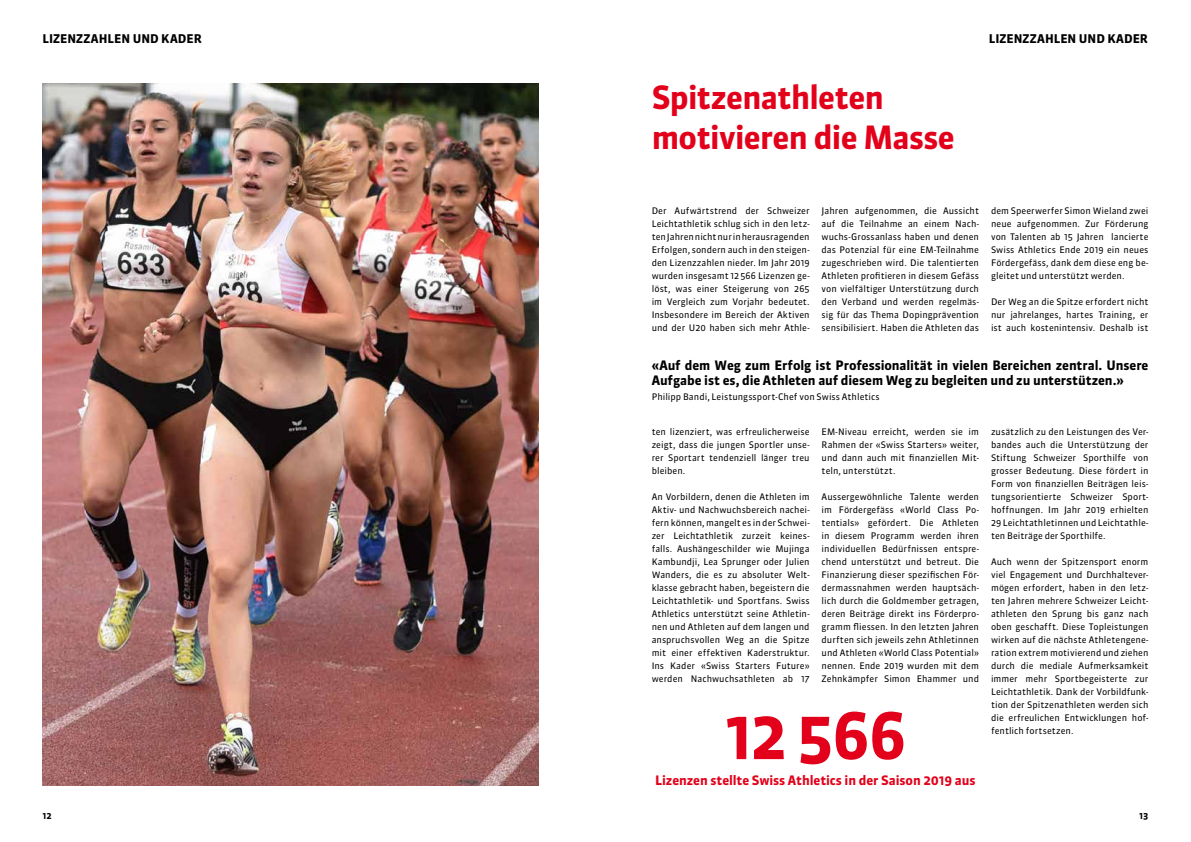
<style>
.page{position:relative;width:1191px;height:842px;background:#fff}
.page>*{position:absolute;margin:0;border:0;box-sizing:border-box;transform-origin:0 0}
.t1{font:700 64px "Sanuk OT";letter-spacing:-.03em;color:#e2001a}
.t2{font:700 32px/40px "Sanuk OT";letter-spacing:-.02em;color:#e2001a}
.t3{font:700 13px/15px "Sanuk OT";letter-spacing:-.005em;color:#000}
.t4{font:700 13px "Sanuk OT";letter-spacing:-.005em;color:#e2001a}
.t5{font:700 12px "Sanuk OT";color:#000}
.t6{font:9px/13px "Sanuk OT";letter-spacing:.005em;color:#000;text-align:justify}
.t7{font:700 9px "Sanuk OT";color:#000}
</style>
<div class="page">
<img style="left:42px;top:84px;width:497px;height:701px">
<h3 class="t5" style="left:43px;top:31px;width:161px">LIZENZZAHLEN UND KADER</h3>
<h3 class="t5" style="left:988px;top:31px;width:161px">LIZENZZAHLEN UND KADER</h3>
<h2 class="t2" style="left:651px;top:77px;width:304px">Spitzenathleten motivieren die Masse</h2>
<p class="t6" style="left:651px;top:204px;width:159px">Der Aufwärtstrend der Schweizer Leichtathletik schlug sich in den letz&shy;ten Jahren nicht nur in herausragenden Erfolgen, sondern auch in den steigen&shy;den Lizenzzahlen nieder. Im Jahr 2019 wurden insgesamt 12566 Lizenzen ge&shy;löst, was einer Steigerung von 265 im Vergleich zum Vorjahr bedeutet.<br>Insbesondere im Bereich der Aktiven und der U20 haben sich mehr Athle-</p>
<p class="t6" style="left:821px;top:204px;width:159px">Jahren aufgenommen, die Aussicht auf die Teilnahme an einem Nach&shy;wuchs-Grossanlass haben und denen das Potenzial für eine EM-Teilnahme zugeschrieben wird. Die talentierten Athleten profitieren in diesem Gefäss von vielfältiger Unterstützung durch den Verband und werden regelmäs&shy;sig für das Thema Dopingprävention sensibilisiert. Haben die Athleten das</p>
<p class="t6" style="left:991px;top:204px;width:159px">dem Speerwerfer Simon Wieland zwei neue aufgenommen. Zur Förderung von Talenten ab 15 Jahren lancierte Swiss Athletics Ende 2019 ein neues Fördergefäss, dank dem diese eng be&shy;gleitet und unterstützt werden.</p>
<p class="t6" style="left:991px;top:295px;width:159px">Der Weg an die Spitze erfordert nicht nur jahrelanges, hartes Training, er ist auch kostenintensiv. Deshalb ist</p>
<h3 class="t3" style="left:651px;top:357px;width:498px">«Auf dem Weg zum Erfolg ist Professionalität in vielen Bereichen zentral. Unsere<br>Aufgabe ist es, die Athleten auf diesem Weg zu begleiten und zu unterstützen.»</h3>
<p class="t6" style="left:651px;top:390px;width:230px">Philipp Bandi, Leistungssport-Chef von Swiss Athletics</p>
<p class="t6" style="left:651px;top:425px;width:159px">ten lizenziert, was erfreulicherweise zeigt, dass die jungen Sportler unse&shy;rer Sportart tendenziell länger treu bleiben.</p>
<p class="t6" style="left:651px;top:490px;width:159px">An Vorbildern, denen die Athleten im Aktiv- und Nachwuchsbereich nachei&shy;fern können, mangelt es in der Schwei&shy;zer Leichtathletik zurzeit keines&shy;falls. Aushängeschilder wie Mujinga Kambundji, Lea Sprunger oder Julien Wanders, die es zu absoluter Welt&shy;klasse gebracht haben, begeistern die Leichtathletik- und Sportfans. Swiss Athletics unterstützt seine Athletin&shy;nen und Athleten auf dem langen und anspruchsvollen Weg an die Spitze mit einer effektiven Kaderstruktur.<br>Ins Kader «Swiss Starters Future» werden Nachwuchsathleten ab 17</p>
<p class="t6" style="left:821px;top:425px;width:159px">EM-Niveau erreicht, werden sie im Rahmen der «Swiss Starters» weiter, und dann auch mit finanziellen Mit&shy;teln, unterstützt.</p>
<p class="t6" style="left:821px;top:490px;width:159px">Aussergewöhnliche Talente werden im Fördergefäss «World Class Po&shy;tentials» gefördert. Die Athleten in diesem Programm werden ihren individuellen Bedürfnissen entspre&shy;chend unterstützt und betreut. Die Finanzierung dieser spezifischen För&shy;dermassnahmen werden hauptsäch&shy;lich durch die Goldmember getragen, deren Beiträge direkt ins Förderpro&shy;gramm fliessen. In den letzten Jahren durften sich jeweils zehn Athletinnen und Athleten «World Class Potential» nennen. Ende 2019 wurden mit dem Zehnkämpfer Simon Ehammer und</p>
<h1 class="t1" style="left:724px;top:696px;width:184px">12566</h1>
<h3 class="t4" style="left:655px;top:772px;width:322px">Lizenzen stellte Swiss Athletics in der Saison 2019 aus</h3>
<p class="t6" style="left:991px;top:425px;width:159px">zusätzlich zu den Leistungen des Ver&shy;bandes auch die Unterstützung der Stiftung Schweizer Sporthilfe von grosser Bedeutung. Diese fördert in Form von finanziellen Beiträgen leis&shy;tungsorientierte Schweizer Sport&shy;hoffnungen. Im Jahr 2019 erhielten 29 Leichtathletinnen und Leichtathle&shy;ten Beiträge der Sporthilfe.</p>
<p class="t6" style="left:991px;top:555px;width:159px">Auch wenn der Spitzensport enorm viel Engagement und Durchhaltever&shy;mögen erfordert, haben in den letz&shy;ten Jahren mehrere Schweizer Leicht&shy;athleten den Sprung bis ganz nach oben geschafft. Diese Topleistungen wirken auf die nächste Athletengene&shy;ration extrem motivierend und ziehen durch die mediale Aufmerksamkeit immer mehr Sportbegeisterte zur Leichtathletik. Dank der Vorbildfunk&shy;tion der Spitzenathleten werden sich die erfreulichen Entwicklungen hof&shy;fentlich fortsetzen.</p>
<p class="t7" style="left:43px;top:810px;width:11px">12</p>
<p class="t7" style="left:1139px;top:810px;width:11px">13</p>
</div>
